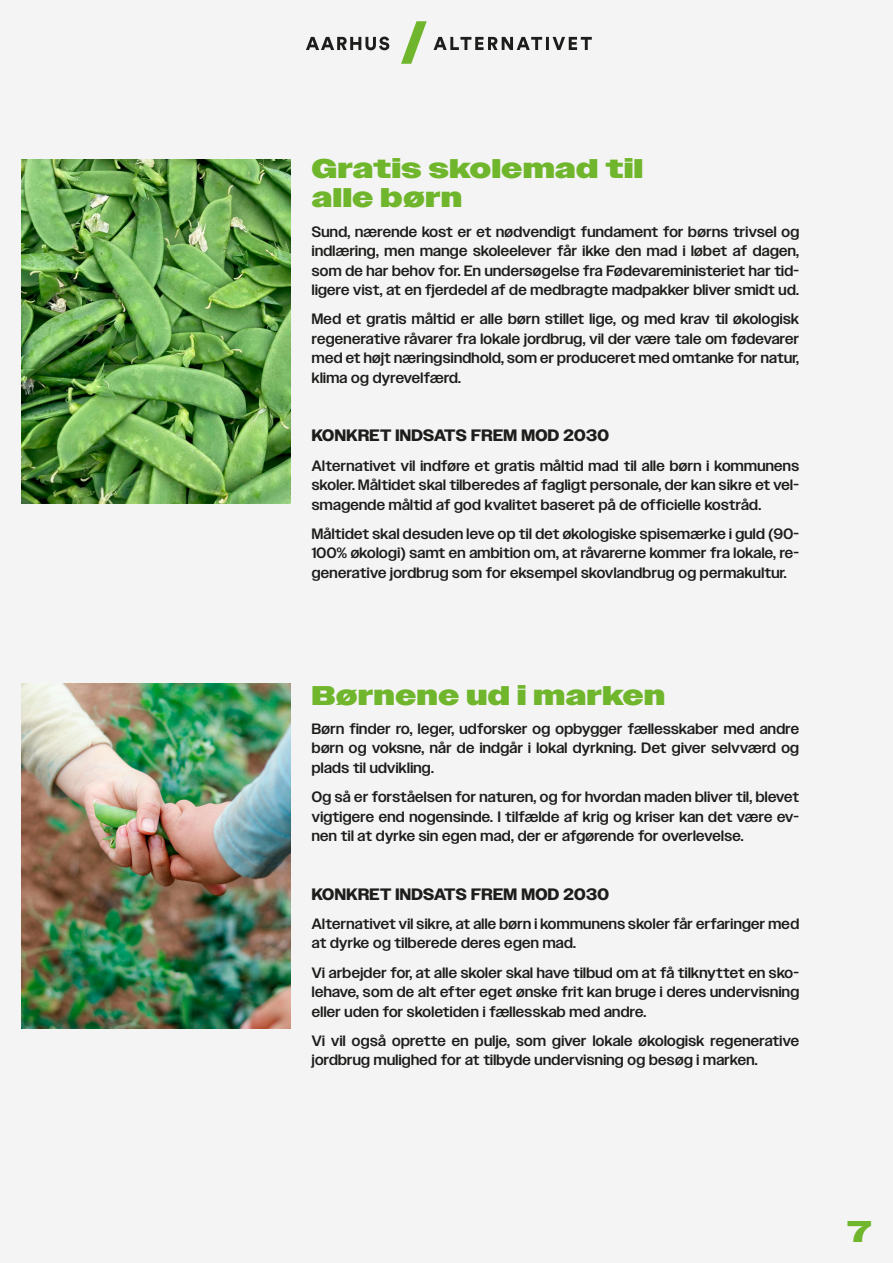
<style>
.page{position:relative;width:893px;height:1263px;background:#f5f4f5}
.page>*{position:absolute;margin:0;border:0;box-sizing:border-box;transform-origin:0 0}
.t1{font:900 30px "Owners Wide";color:#70b62c}
.Overskrift_4{font:900 27px/29.2px "Owners Wide";letter-spacing:.025em;color:#70b62c}
.Underoverskrift{font:700 16.5px "Owners";letter-spacing:.025em;color:#1d1d1b}
.Brødtekst{font:500 15px/19.5px "Owners";letter-spacing:.025em;color:#1d1d1b;text-align:justify}
</style>
<div class="page">
<svg style="left:401px;top:21px;width:26px;height:43px"></svg>
<svg style="left:434px;top:37px;width:158px;height:13px"></svg>
<svg style="left:306px;top:37px;width:83px;height:13px"></svg>
<img style="left:21px;top:159px;width:270px;height:345px">
<img style="left:21px;top:684px;width:270px;height:344px">
<p class="Overskrift_4" style="left:312px;top:155px;width:333px">Gratis skolemad til alle børn</p>
<p class="Brødtekst" style="left:312px;top:222px;width:489px">Sund, nærende kost er et nødvendigt fundament for børns trivsel og indlæring, men mange skoleelever får ikke den mad i løbet af dagen, som de har behov for. En undersøgelse fra Fødevareministeriet har tid&shy;ligere vist, at en fjerdedel af de medbragte madpakker bliver smidt ud.</p>
<p class="Brødtekst" style="left:312px;top:309px;width:489px">Med et gratis måltid er alle børn stillet lige, og med krav til økologisk regenerative råvarer fra lokale jordbrug, vil der være tale om fødevarer med et højt næringsindhold, som er produceret med omtanke for natur, klima og dyrevelfærd.</p>
<p class="Underoverskrift" style="left:312px;top:426px;width:299px">KONKRET INDSATS FREM MOD 2030</p>
<p class="Brødtekst" style="left:312px;top:456px;width:489px">Alternativet vil indføre et gratis måltid mad til alle børn i kommunens skoler. Måltidet skal tilberedes af fagligt personale, der kan sikre et vel&shy;smagende måltid af god kvalitet baseret på de officielle kostråd.</p>
<p class="Brødtekst" style="left:312px;top:524px;width:489px">Måltidet skal desuden leve op til det økologiske spisemærke i guld (90- 100% økologi) samt en ambition om, at råvarerne kommer fra lokale, re&shy;generative jordbrug som for eksempel skovlandbrug og permakultur.</p>
<p class="Overskrift_4" style="left:312px;top:681px;width:355px">Børnene ud i marken</p>
<p class="Brødtekst" style="left:312px;top:719px;width:489px">Børn finder ro, leger, udforsker og opbygger fællesskaber med andre børn og voksne, når de indgår i lokal dyrkning. Det giver selvværd og plads til udvikling.</p>
<p class="Brødtekst" style="left:312px;top:787px;width:489px">Og så er forståelsen for naturen, og for hvordan maden bliver til, blevet vigtigere end nogensinde. I tilfælde af krig og kriser kan det være ev&shy;nen til at dyrke sin egen mad, der er afgørende for overlevelse.</p>
<p class="Underoverskrift" style="left:312px;top:884px;width:299px">KONKRET INDSATS FREM MOD 2030</p>
<p class="Brødtekst" style="left:312px;top:914px;width:489px">Alternativet vil sikre, at alle børn i kommunens skoler får erfaringer med at dyrke og tilberede deres egen mad.</p>
<p class="Brødtekst" style="left:312px;top:963px;width:489px">Vi arbejder for, at alle skoler skal have tilbud om at få tilknyttet en sko&shy;lehave, som de alt efter eget ønske frit kan bruge i deres undervisning eller uden for skoletiden i fællesskab med andre.</p>
<p class="Brødtekst" style="left:312px;top:1031px;width:489px">Vi vil også oprette en pulje, som giver lokale økologisk regenerative jordbrug mulighed for at tilbyde undervisning og besøg i marken.</p>
<h1 class="t1" style="left:847px;top:1213px;width:26px">7</h1>
</div>
